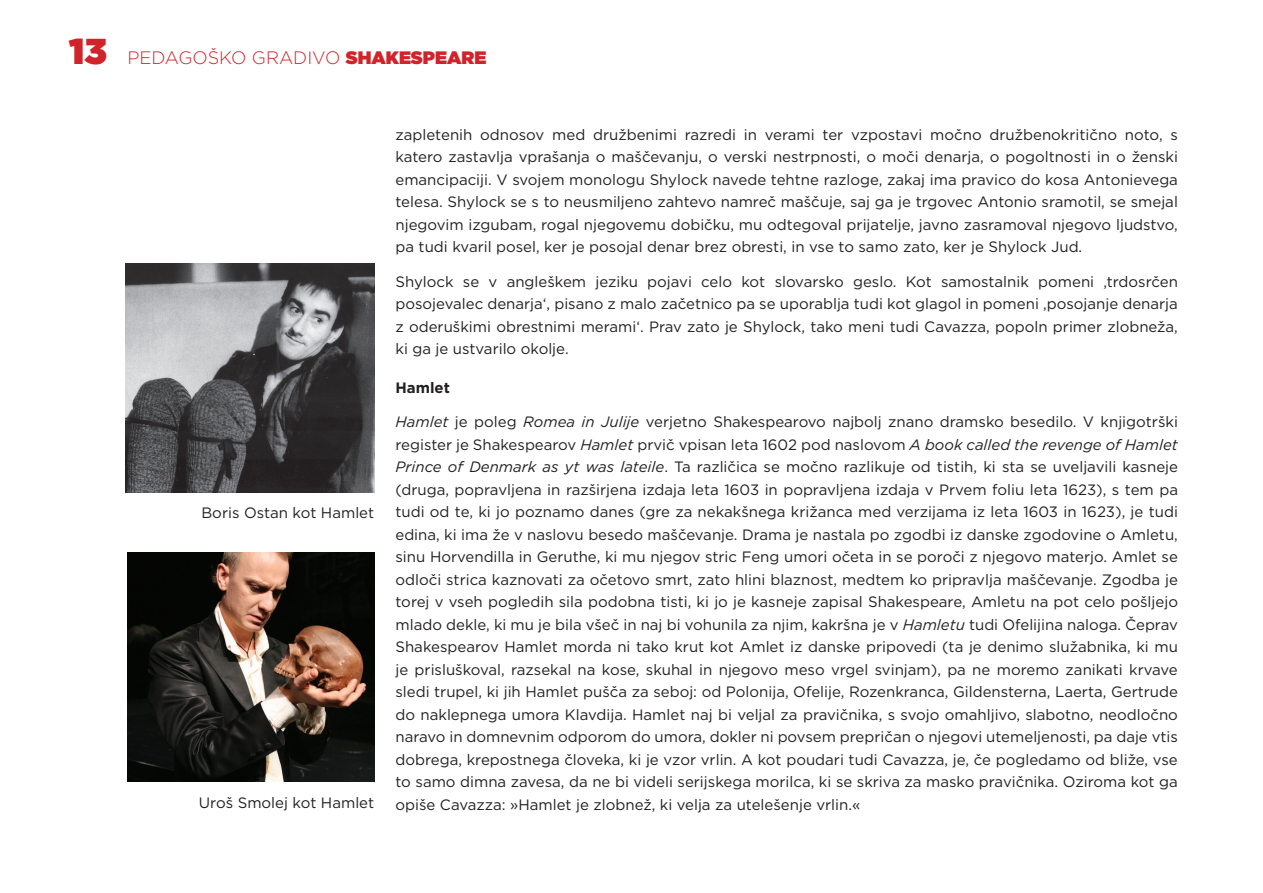
<style>
.page{position:relative;width:1263px;height:893px;background:#fff}
.page>*{position:absolute;margin:0;border:0;box-sizing:border-box;transform-origin:0 0}
.t1{font:300 18px "Gotham";color:#d1232a}
.t2{font:15px/22.5px "Gotham";color:#231f20;text-align:justify}
.t3{font:700 15px "Gotham";color:#231f20}
.s1{font-weight:900;font-size:36px}
.s2{font-weight:900}
.s3{font-style:italic}
</style>
<div class="page">
<img style="left:125px;top:264px;width:249px;height:228px">
<img style="left:128px;top:553px;width:246px;height:228px">
<p class="t1" style="left:69px;top:46px;width:419px"><span class="s1">13</span> PEDAGOŠKO GRADIVO <span class="s2">SHAKESPEARE</span></p>
<p class="t2" style="left:201px;top:501px;width:174px">Boris Ostan kot Hamlet</p>
<p class="t2" style="left:199px;top:791px;width:177px">Uroš Smolej kot Hamlet</p>
<p class="t2" style="left:395px;top:123px;width:784px">zapletenih odnosov med družbenimi razredi in verami ter vzpostavi močno družbenokritično noto, s katero zastavlja vprašanja o maščevanju, o verski nestrpnosti, o moči denarja, o pogoltnosti in o ženski emancipaciji. V svojem monologu Shylock navede tehtne razloge, zakaj ima pravico do kosa Antonievega telesa. Shylock se s to neusmiljeno zahtevo namreč maščuje, saj ga je trgovec Antonio sramotil, se smejal njegovim izgubam, rogal njegovemu dobičku, mu odtegoval prijatelje, javno zasramoval njegovo ljudstvo, pa tudi kvaril posel, ker je posojal denar brez obresti, in vse to samo zato, ker je Shylock Jud.</p>
<p class="t2" style="left:395px;top:270px;width:784px">Shylock se v angleškem jeziku pojavi celo kot slovarsko geslo. Kot samostalnik pomeni ‚trdosrčen posojevalec denarja‘, pisano z malo začetnico pa se uporablja tudi kot glagol in pomeni ‚posojanje denarja z oderuškimi obrestnimi merami‘. Prav zato je Shylock, tako meni tudi Cavazza, popoln primer zlobneža, ki ga je ustvarilo okolje.</p>
<p class="t3" style="left:395px;top:378px;width:56px">Hamlet</p>
<p class="t2" style="left:395px;top:410px;width:784px"><span class="s3">Hamlet</span> je poleg <span class="s3">Romea in Julije</span> verjetno Shakespearovo najbolj znano dramsko besedilo. V knjigotrški register je Shakespearov <span class="s3">Hamlet</span> prvič vpisan leta 1602 pod naslovom <span class="s3">A book called the revenge of Hamlet Prince of Denmark as yt was lateile</span>. Ta različica se močno razlikuje od tistih, ki sta se uveljavili kasneje (druga, popravljena in razširjena izdaja leta 1603 in popravljena izdaja v Prvem foliu leta 1623), s tem pa tudi od te, ki jo poznamo danes (gre za nekakšnega križanca med verzijama iz leta 1603 in 1623), je tudi edina, ki ima že v naslovu besedo maščevanje. Drama je nastala po zgodbi iz danske zgodovine o Amletu, sinu Horvendilla in Geruthe, ki mu njegov stric Feng umori očeta in se poroči z njegovo materjo. Amlet se odloči strica kaznovati za očetovo smrt, zato hlini blaznost, medtem ko pripravlja maščevanje. Zgodba je torej v vseh pogledih sila podobna tisti, ki jo je kasneje zapisal Shakespeare, Amletu na pot celo pošljejo mlado dekle, ki mu je bila všeč in naj bi vohunila za njim, kakršna je v <span class="s3">Hamletu</span> tudi Ofelijina naloga. Čeprav Shakespearov Hamlet morda ni tako krut kot Amlet iz danske pripovedi (ta je denimo služabnika, ki mu je prisluškoval, razsekal na kose, skuhal in njegovo meso vrgel svinjam), pa ne moremo zanikati krvave sledi trupel, ki jih Hamlet pušča za seboj: od Polonija, Ofelije, Rozenkranca, Gildensterna, Laerta, Gertrude do naklepnega umora Klavdija. Hamlet naj bi veljal za pravičnika, s svojo omahljivo, slabotno, neodločno naravo in domnevnim odporom do umora, dokler ni povsem prepričan o njegovi utemeljenosti, pa daje vtis dobrega, krepostnega človeka, ki je vzor vrlin. A kot poudari tudi Cavazza, je, če pogledamo od bliže, vse to samo dimna zavesa, da ne bi videli serijskega morilca, ki se skriva za masko pravičnika. Oziroma kot ga opiše Cavazza: »Hamlet je zlobnež, ki velja za utelešenje vrlin.«</p>
</div>
